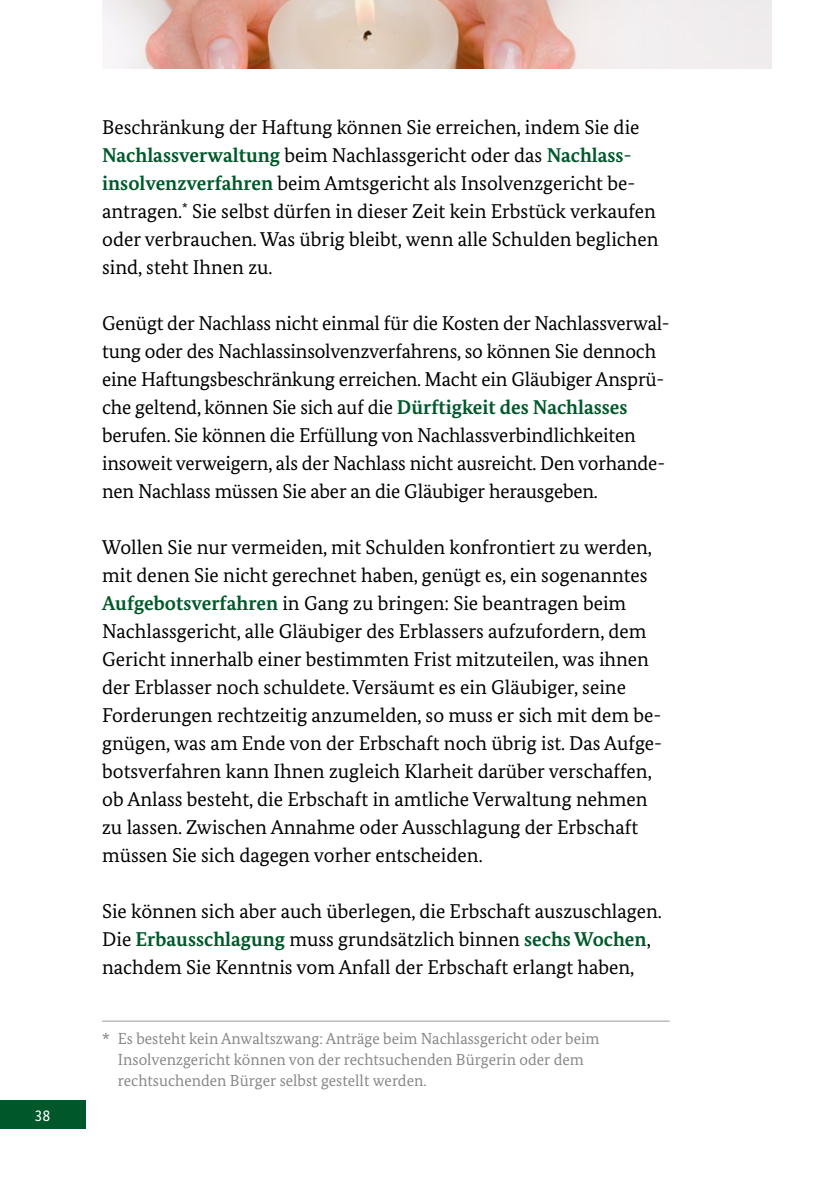
<style>
.page{position:relative;width:840px;height:1191px;background:#fff}
.page>*{position:absolute;margin:0;border:0;box-sizing:border-box;transform-origin:0 0}
.Innenseiten_P_Copy_10_14pt{font:20px/28px "Bundes Serif";color:#000}
.Innenseiten_P_Sternchentext{font:16px/21px "Bundes Serif";color:#868786}
.t1{font:16px "Bundes Sans";color:#fff}
.s1{font-weight:700;color:#00582a}
</style>
<div class="page">
<div style="left:0;top:1100px;width:85px;height:28px;background:#00582a"></div>
<img style="left:102px;top:0;width:669px;height:68px">
<hr style="left:102px;top:1020px;width:567px;height:1px;background:#9c9c9d">
<p class="t1" style="left:35px;top:1105px;width:17px">38</p>
<p class="Innenseiten_P_Copy_10_14pt" style="left:102px;top:113px;width:557px">Beschränkung der Haftung können Sie erreichen, indem Sie die <span class="s1">Nachlassverwaltung</span> beim Nachlassgericht oder das <span class="s1">Nachlass&shy;insolvenzverfahren</span> beim Amtsgericht als Insolvenzgericht be&shy;antragen.<sup>*</sup> Sie selbst dürfen in dieser Zeit kein Erbstück verkaufen oder verbrauchen. Was übrig bleibt, wenn alle Schulden beglichen sind, steht Ihnen zu.</p>
<p class="Innenseiten_P_Copy_10_14pt" style="left:102px;top:309px;width:568px">Genügt der Nachlass nicht einmal für die Kosten der Nachlassverwal&shy;tung oder des Nachlassinsolvenzverfahrens, so können Sie dennoch eine Haftungsbeschränkung erreichen. Macht ein Gläubiger Ansprü&shy;che geltend, können Sie sich auf die <span class="s1">Dürftigkeit des Nachlasses </span>berufen. Sie können die Erfüllung von Nachlassverbindlichkeiten insoweit verweigern, als der Nachlass nicht ausreicht. Den vorhande&shy;nen Nachlass müssen Sie aber an die Gläubiger herausgeben.</p>
<p class="Innenseiten_P_Copy_10_14pt" style="left:102px;top:533px;width:561px">Wollen Sie nur vermeiden, mit Schulden konfrontiert zu werden, mit denen Sie nicht gerechnet haben, genügt es, ein sogenanntes <span class="s1">Aufgebotsverfahren</span> in Gang zu bringen: Sie beantragen beim Nachlassgericht, alle Gläubiger des Erblassers aufzufordern, dem Gericht innerhalb einer bestimmten Frist mitzuteilen, was ihnen der Erblasser noch schuldete. Versäumt es ein Gläubiger, seine Forderungen rechtzeitig anzumelden, so muss er sich mit dem be&shy;gnügen, was am Ende von der Erbschaft noch übrig ist. Das Aufge&shy;botsverfahren kann Ihnen zugleich Klarheit darüber verschaffen, ob Anlass besteht, die Erbschaft in amtliche Verwaltung nehmen zu lassen. Zwischen Annahme oder Ausschlagung der Erbschaft müssen Sie sich dagegen vorher entscheiden.</p>
<p class="Innenseiten_P_Copy_10_14pt" style="left:102px;top:897px;width:559px">Sie können sich aber auch überlegen, die Erbschaft auszuschlagen.<br>Die <span class="s1">Erbausschlagung</span> muss grundsätzlich binnen <span class="s1">sechs Wochen</span>, nachdem Sie Kenntnis vom Anfall der Erbschaft erlangt haben,</p>
<p class="Innenseiten_P_Sternchentext" style="left:118px;top:1028px;width:483px;text-indent:-16px">* Es besteht kein Anwaltszwang: Anträge beim Nachlassgericht oder beim<br>Insolvenzgericht können von der rechtsuchenden Bürgerin oder dem rechtsuchenden Bürger selbst gestellt werden.</p>
</div>
